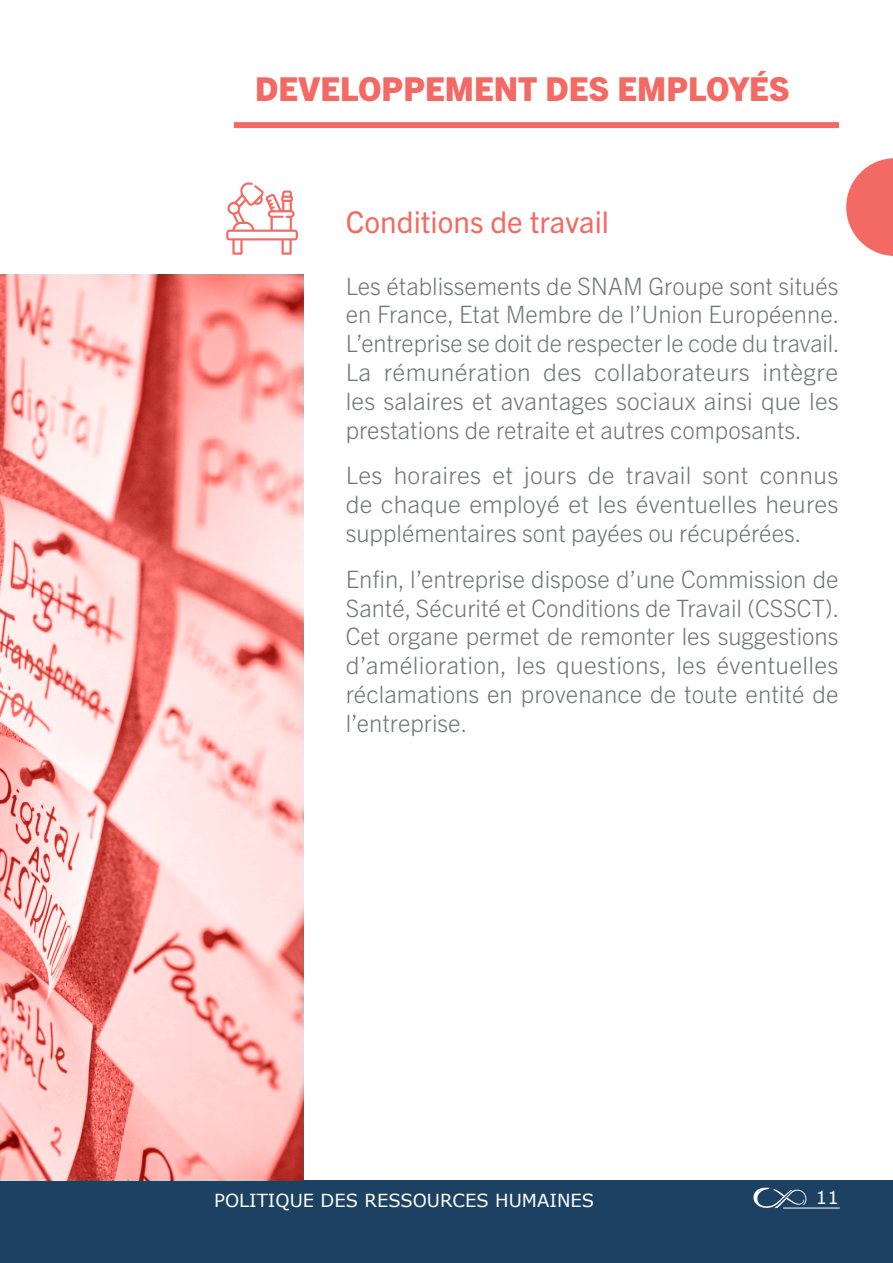
<style>
.page{position:relative;width:893px;height:1263px;background:#fff}
.page>*{position:absolute;margin:0;border:0;box-sizing:border-box;transform-origin:0 0}
.t1{font:800 33px "Trade Gothic Next LT Pro";color:#f26a63}
.t2{font:30px "Trade Gothic Next LT Pro";color:#f26a63}
.t3{font:300 24px/28.8px "Trade Gothic Next LT Pro";color:#727576;text-align:justify}
.t4{font:18px "Verdana";color:#fff}
</style>
<div class="page">
<div style="left:0;top:1180px;width:893px;height:83px;background:#1d4162"></div>
<svg style="left:753px;top:1187px;width:55px;height:21px"></svg>
<hr style="left:783px;top:1208px;width:57px;height:1px;background:#fff">
<div style="left:234px;top:122px;width:605px;height:6px;background:#f26a63"></div>
<svg style="left:846px;top:158px;width:47px;height:98px"></svg>
<svg style="left:226px;top:182px;width:72px;height:73px"></svg>
<svg style="left:0;top:275px;width:303px;height:905px;background:#f6b4b1"></svg>
<h1 class="t1" style="left:255px;top:66px;width:536px">DEVELOPPEMENT DES EMPLOYÉS</h1>
<p class="t2" style="left:346px;top:202px;width:265px">Conditions de travail</p>
<p class="t3" style="left:346px;top:270px;width:495px">Les établissements de SNAM Groupe sont situés en France, Etat Membre de l’Union Européenne.<br>L’entreprise se doit de respecter le code du travail.<br>La rémunération des collaborateurs intègre les salaires et avantages sociaux ainsi que les prestations de retraite et autres composants.</p>
<p class="t3" style="left:346px;top:460px;width:494px">Les horaires et jours de travail sont connus de chaque employé et les éventuelles heures supplémentaires sont payées ou récupérées.</p>
<p class="t3" style="left:346px;top:563px;width:495px">Enfin, l’entreprise dispose d’une Commission de Santé, Sécurité et Conditions de Travail (CSSCT).<br>Cet organe permet de remonter les suggestions d’amélioration, les questions, les éventuelles réclamations en provenance de toute entité de l’entreprise.</p>
<p class="t4" style="left:214px;top:1188px;width:381px">POLITIQUE DES RESSOURCES HUMAINES</p>
<p class="t4" style="left:816px;top:1185px;width:24px">11</p>
</div>
